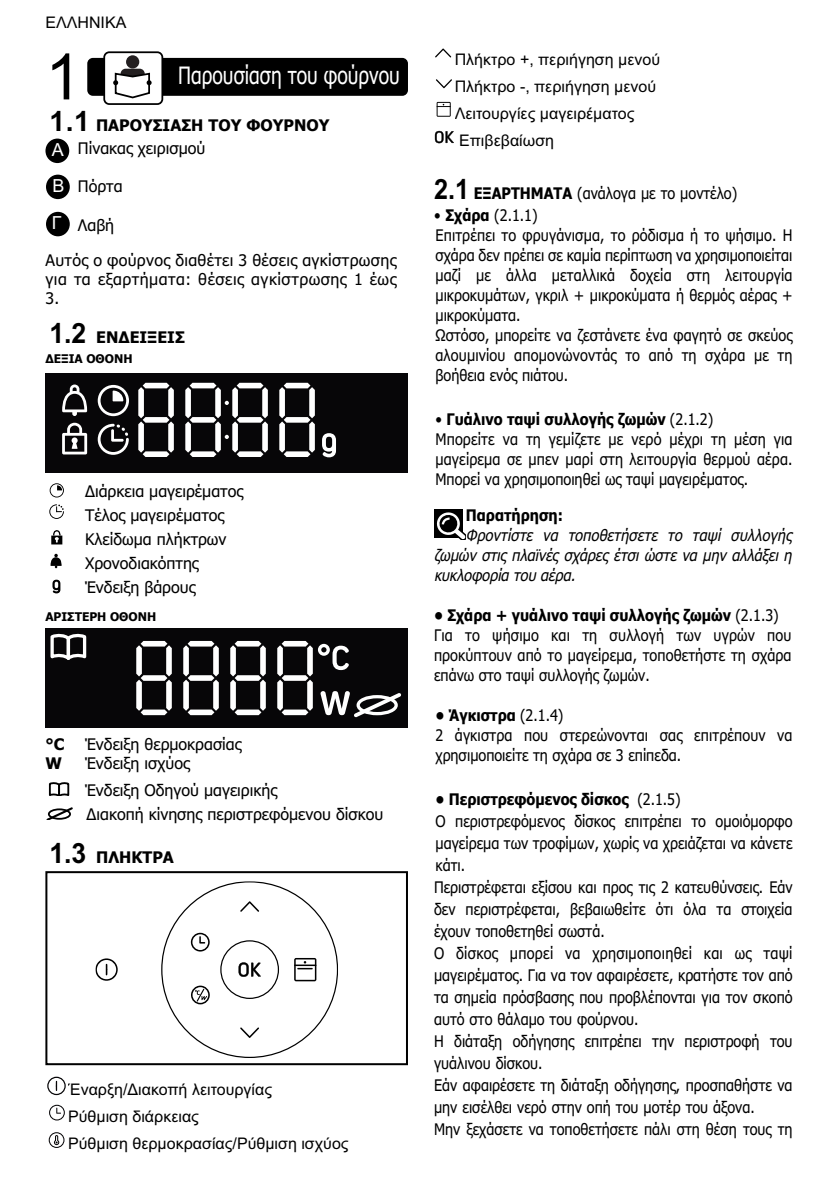
<style>
.page{position:relative;width:840px;height:1191px;background:#fff}
.page>*{position:absolute;margin:0;border:0;box-sizing:border-box;transform-origin:0 0}
.t1{font:64px "Arial";color:#000}
.t2{font:24px "Tahoma";color:#fff;scale:.8 1}
.t3{font:18px/36.4px "Arial";color:#fff;text-align:justify}
.t4{font:16px/20px "Tahoma";color:#000;scale:.9 1}
.t5{font:16px/24px "Tahoma";color:#000;text-align:justify}
.t6{font:16px/27px "Arial";color:#000}
.t7{font:italic 16px/20px "Tahoma";color:#000;text-align:justify;scale:.9 1}
.t8{font:700 16px "Tahoma";color:#000}
.t9{font:700 16px "Tahoma";color:#000;scale:.9 1}
.t10{font:700 12px "Tahoma";color:#000}
.s1{font-family:"Arial";font-size:28px}
.s2{font-family:"Arial";font-weight:700;font-size:28px}
.s3{font-weight:700}
</style>
<div class="page">
<svg style="left:48px;top:1132px;width:17px;height:16px"></svg>
<svg style="left:49px;top:1104px;width:16px;height:17px"></svg>
<svg style="left:47px;top:1076px;width:19px;height:19px"></svg>
<div style="left:87px;top:58px;width:321px;height:38px;background:#000;border-radius:6px"></div>
<div style="left:103px;top:51px;width:60px;height:54px;border:2px solid #000;border-radius:5px"></div>
<svg style="left:104px;top:52px;width:58px;height:52px"></svg>
<svg style="left:45px;top:373px;width:363px;height:99px;background:#2d2d2e"></svg>
<svg style="left:95px;top:958px;width:23px;height:22px"></svg>
<svg style="left:161px;top:881px;width:177px;height:177px"></svg>
<div style="left:45px;top:871px;width:363px;height:194px;border:2px solid #000"></div>
<div style="left:46px;top:212px;width:24px;height:24px;background:#000;border-radius:50%"></div>
<div style="left:45px;top:139px;width:24px;height:24px;background:#000;border-radius:50%"></div>
<div style="left:46px;top:175px;width:24px;height:24px;background:#000;border-radius:50%"></div>
<svg style="left:52px;top:579px;width:8px;height:14px"></svg>
<svg style="left:50px;top:554px;width:12px;height:14px"></svg>
<svg style="left:51px;top:530px;width:11px;height:14px"></svg>
<svg style="left:49px;top:504px;width:15px;height:15px"></svg>
<svg style="left:50px;top:483px;width:14px;height:14px"></svg>
<svg style="left:45px;top:628px;width:362px;height:99px;background:#2e2d2f"></svg>
<svg style="left:434px;top:130px;width:20px;height:14px"></svg>
<svg style="left:436px;top:101px;width:15px;height:16px"></svg>
<svg style="left:436px;top:79px;width:16px;height:10px"></svg>
<svg style="left:435px;top:48px;width:17px;height:10px"></svg>
<svg style="left:48px;top:782px;width:22px;height:13px"></svg>
<svg style="left:434px;top:509px;width:31px;height:31px"></svg>
<div style="left:434px;top:510px;width:28px;height:28px;background:#000"></div>
<svg style="left:435px;top:511px;width:30px;height:28px"></svg>
<svg style="left:47px;top:807px;width:26px;height:12px"></svg>
<p class="t6" style="left:45px;top:9px;width:82px">ΕΛΛΗΝΙΚΑ</p>
<h1 class="t1" style="left:45px;top:40px;width:37px">1</h1>
<h2 class="t2" style="left:178px;top:61px;width:278px">Παρουσίαση του φούρνου</h2>
<p class="t8" style="left:49px;top:116px;width:281px"><span class="s1">1.1</span> ΠΑΡΟΥΣΙΑΣΗ ΤΟΥ ΦΟΥΡΝΟΥ</p>
<p class="t3" style="left:52px;top:131px;width:14px">Α Β Γ</p>
<p class="t5" style="left:78px;top:137px;width:129px">Πίνακας χειρισμού</p>
<p class="t5" style="left:78px;top:175px;width:46px">Πόρτα</p>
<p class="t5" style="left:78px;top:213px;width:38px">Λαβή</p>
<p class="t5" style="left:45px;top:250px;width:352px;line-height:19.2px">Αυτός ο φούρνος διαθέτει 3 θέσεις αγκίστρωσης για τα εξαρτήματα: θέσεις αγκίστρωσης 1 έως 3.</p>
<p class="t8" style="left:49px;top:328px;width:137px"><span class="s1">1.2</span> ΕΝΔΕΙΞΕΙΣ</p>
<p class="t10" style="left:45px;top:351px;width:89px">ΔΕΞΙΑ ΟΘΟΝΗ</p>
<p class="t5" style="left:85px;top:480px;width:160px;text-align:left">Διάρκεια μαγειρέματος<br>Τέλος μαγειρέματος<br>Κλείδωμα πλήκτρων<br>Χρονοδιακόπτης<br>Ένδειξη βάρους</p>
<p class="t10" style="left:45px;top:610px;width:112px">ΑΡΙΣΤΕΡΗ ΟΘΟΝΗ</p>
<p class="t8" style="left:45px;top:735px;width:20px">°C</p>
<p class="t5" style="left:85px;top:732px;width:158px">Ένδειξη θερμοκρασίας</p>
<p class="t8" style="left:45px;top:754px;width:18px">W</p>
<p class="t5" style="left:85px;top:751px;width:106px">Ένδειξη ισχύος</p>
<p class="t5" style="left:85px;top:778px;width:193px">Ένδειξη Οδηγού μαγειρικής</p>
<p class="t5" style="left:87px;top:802px;width:298px">Διακοπή κίνησης περιστρεφόμενου δίσκου</p>
<p class="t8" style="left:49px;top:848px;width:126px"><span class="s1">1.3</span> ΠΛΗΚΤΡΑ</p>
<p class="t6" style="left:68px;top:1076px;width:282px">Έναρξη/Διακοπή λειτουργίας<br>Ρύθμιση διάρκειας<br>Ρύθμιση θερμοκρασίας/Ρύθμιση ισχύος</p>
<p class="t6" style="left:454px;top:46px;width:207px">Πλήκτρο +, περιήγηση μενού<br>Πλήκτρο -, περιήγηση μενού<br>Λειτουργίες μαγειρέματος<br>Επιβεβαίωση</p>
<p class="t4" style="left:434px;top:183px;width:338px"><span class="s2">2.1</span> <span class="s3">ΕΞΑΡΤΗΜΑΤΑ</span> (ανάλογα με το μοντέλο)</p>
<p class="t4" style="left:434px;top:205px;width:399px">• <span class="s3">Σχάρα</span> (2.1.1)<br>Επιτρέπει το φρυγάνισμα, το ρόδισμα ή το ψήσιμο. Η σχάρα δεν πρέπει σε καμία περίπτωση να χρησιμοποιείται μαζί με άλλα μεταλλικά δοχεία στη λειτουργία μικροκυμάτων, γκριλ + μικροκύματα ή θερμός αέρας + μικροκύματα.<br>Ωστόσο, μπορείτε να ζεστάνετε ένα φαγητό σε σκεύος αλουμινίου απομονώνοντάς το από τη σχάρα με τη βοήθεια ενός πιάτου.</p>
<p class="t4" style="left:435px;top:409px;width:398px">• <span class="s3">Γυάλινο ταψί συλλογής ζωμών</span> (2.1.2)<br>Μπορείτε να τη γεμίζετε με νερό μέχρι τη μέση για μαγείρεμα σε μπεν μαρί στη λειτουργία θερμού αέρα.<br>Μπορεί να χρησιμοποιηθεί ως ταψί μαγειρέματος.</p>
<p class="t9" style="left:465px;top:506px;width:109px">Παρατήρηση:</p>
<p class="t7" style="left:434px;top:525px;width:403px;text-indent:32px">Φροντίστε να τοποθετήσετε το ταψί συλλογής ζωμών στις πλαϊνές σχάρες έτσι ώστε να μην αλλάξει η κυκλοφορία του αέρα.</p>
<p class="t4" style="left:434px;top:605px;width:398px"><span class="s3">• Σχάρα + γυάλινο ταψί συλλογής ζωμών</span> (2.1.3)<br>Για το ψήσιμο και τη συλλογή των υγρών που προκύπτουν από το μαγείρεμα, τοποθετήστε τη σχάρα επάνω στο ταψί συλλογής ζωμών.</p>
<p class="t4" style="left:435px;top:705px;width:398px"><span class="s3">• Άγκιστρα</span> (2.1.4)<br>2 άγκιστρα που στερεώνονται σας επιτρέπουν να χρησιμοποιείτε τη σχάρα σε 3 επίπεδα.</p>
<p class="t4" style="left:434px;top:788px;width:400px;line-height:22px"><span class="s3">• Περιστρεφόμενος δίσκος</span> (2.1.5)<br>Ο περιστρεφόμενος δίσκος επιτρέπει το ομοιόμορφο μαγείρεμα των τροφίμων, χωρίς να χρειάζεται να κάνετε κάτι.<br>Περιστρέφεται εξίσου και προς τις 2 κατευθύνσεις. Εάν δεν περιστρέφεται, βεβαιωθείτε ότι όλα τα στοιχεία έχουν τοποθετηθεί σωστά.<br>Ο δίσκος μπορεί να χρησιμοποιηθεί και ως ταψί μαγειρέματος. Για να τον αφαιρέσετε, κρατήστε τον από τα σημεία πρόσβασης που προβλέπονται για τον σκοπό αυτό στο θάλαμο του φούρνου.<br>Η διάταξη οδήγησης επιτρέπει την περιστροφή του γυάλινου δίσκου.<br>Εάν αφαιρέσετε τη διάταξη οδήγησης, προσπαθήστε να μην εισέλθει νερό στην οπή του μοτέρ του άξονα.<br>Μην ξεχάσετε να τοποθετήσετε πάλι στη θέση τους τη</p>
</div>
